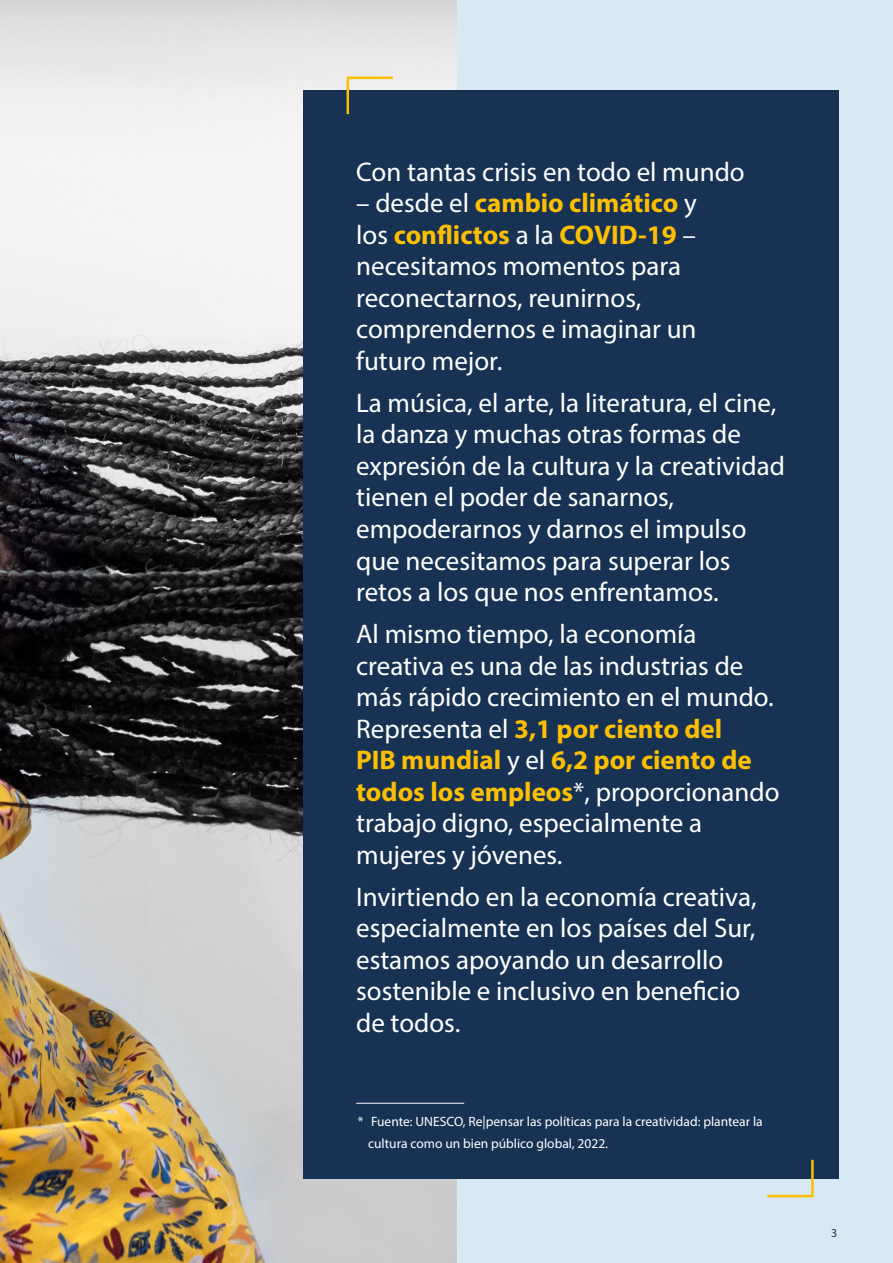
<style>
.page{position:relative;width:893px;height:1263px;background:#fff}
.page>*{position:absolute;margin:0;border:0;box-sizing:border-box;transform-origin:0 0}
.t1{font:27px/31.5px "Myriad Pro";color:#fff}
.t2{font:13.5px/22.5px "Myriad Pro";color:#fff}
.t3{font:12px "Myriad Pro";color:#183254}
.s1{font-weight:700;color:#fcbf03}
</style>
<div class="page">
<img style="left:0;top:0;width:457px;height:1263px">
<div style="left:457px;top:0;width:436px;height:1263px;background:#d9e9f4"></div>
<div style="left:304px;top:90px;width:535px;height:1088px;background:#183254"></div>
<hr style="left:356px;top:1103px;width:108px;height:1px;background:#fff">
<svg style="left:767px;top:1160px;width:47px;height:37px"></svg>
<svg style="left:347px;top:77px;width:46px;height:37px"></svg>
<p class="t1" style="left:356px;top:155px;width:390px">Con tantas crisis en todo el mundo</p>
<p class="t1" style="left:356px;top:187px;width:342px">– desde el <span class="s1">cambio climático</span> y los <span class="s1">conflictos</span> a la <span class="s1">COVID-19</span> – necesitamos momentos para reconectarnos, reunirnos, comprendernos e imaginar un futuro mejor.</p>
<p class="t1" style="left:356px;top:387px;width:430px">La música, el arte, la literatura, el cine, la danza y muchas otras formas de expresión de la cultura y la creatividad tienen el poder de sanarnos, empoderarnos y darnos el impulso que necesitamos para superar los retos a los que nos enfrentamos.</p>
<p class="t1" style="left:356px;top:618px;width:425px">Al mismo tiempo, la economía creativa es una de las industrias de más rápido crecimiento en el mundo.<br>Representa el <span class="s1">3,1 por ciento del<br>PIB mundial</span> y el <span class="s1">6,2 por ciento de todos los empleos</span>*, proporcionando trabajo digno, especialmente a mujeres y jóvenes.</p>
<p class="t1" style="left:356px;top:881px;width:402px">Invirtiendo en la economía creativa, especialmente en los países del Sur, estamos apoyando un desarrollo sostenible e inclusivo en beneficio de todos.</p>
<p class="t2" style="left:368px;top:1110px;width:396px;text-indent:-11px">* Fuente: UNESCO, Re|pensar las políticas para la creatividad: plantear la cultura como un bien público global, 2022.</p>
<p class="t3" style="left:832px;top:1226px;width:8px">3</p>
</div>
